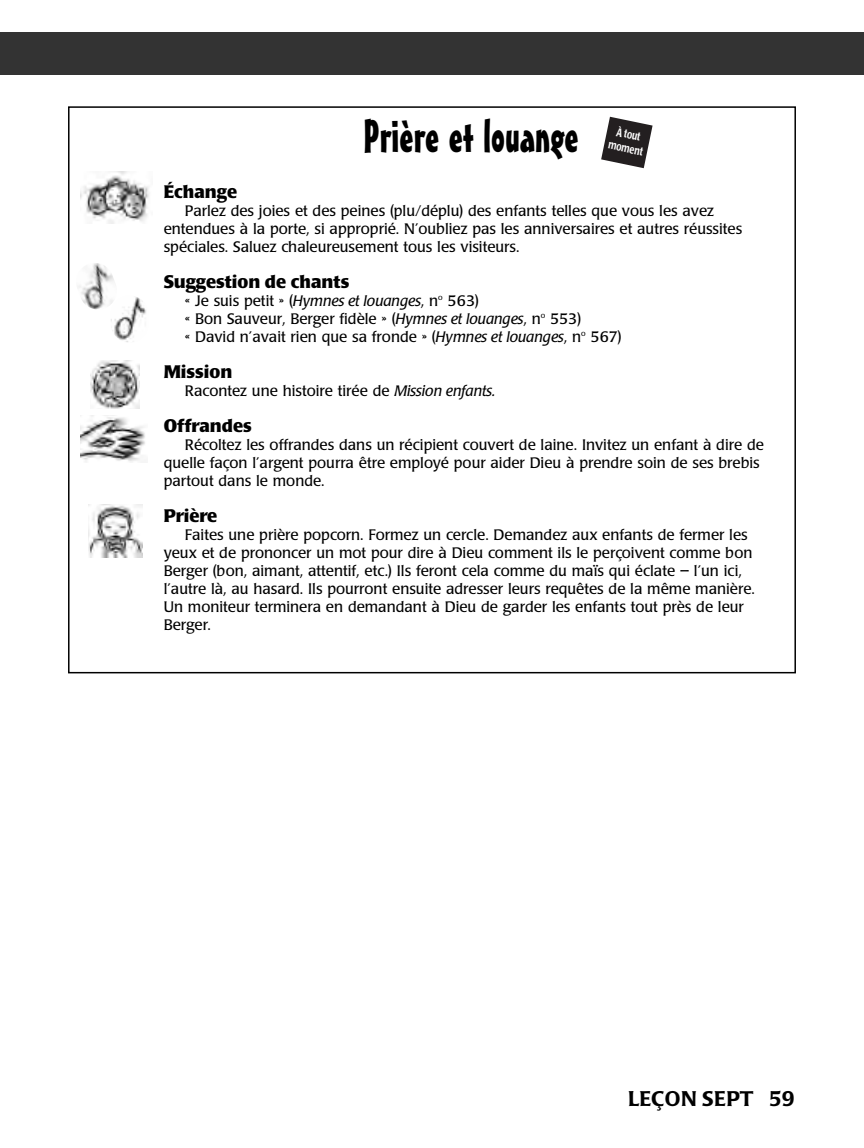
<style>
.page{position:relative;width:864px;height:1148px;background:#fff}
.page>*{position:absolute;margin:0;border:0;box-sizing:border-box;transform-origin:0 0}
.t1{font:45px "Mister Earl BT";color:#000}
.t2{font:500 21px "Poppl Laudatio";letter-spacing:.01em;color:#000}
.t3{font:700 18px "Poppl Laudatio";color:#000}
.t4{font:15px/18px "Poppl Laudatio";color:#000}
.t5{font:500 11.7px/13.8px "Poppl Laudatio";color:#fff;text-align:center;scale:.74 1}
.s1{font-style:italic}
</style>
<div class="page">
<div style="left:0;top:32px;width:864px;height:42px;background:#333"></div>
<img style="left:80px;top:171px;width:69px;height:52px">
<img style="left:78px;top:263px;width:36px;height:47px">
<img style="left:90px;top:360px;width:49px;height:48px">
<img style="left:81px;top:415px;width:64px;height:47px">
<img style="left:88px;top:504px;width:54px;height:53px">
<img style="left:111px;top:295px;width:37px;height:48px;border-radius:19px">
<svg style="left:601px;top:117px;width:52px;height:51px"></svg>
<h1 class="t1" style="left:364px;top:120px;width:217px">Prière et louange</h1>
<p class="t5" style="left:613px;top:125px;width:49px;rotate:12deg">À tout moment</p>
<p class="t3" style="left:164px;top:185px;width:75px">Échange</p>
<p class="t4" style="left:164px;top:203px;width:580px;text-indent:21px">Parlez des joies et des peines (plu/déplu) des enfants telles que vous les avez entendues à la porte, si approprié. N’oubliez pas les anniversaires et autres réussites spéciales. Saluez chaleureusement tous les visiteurs.</p>
<p class="t3" style="left:164px;top:275px;width:187px">Suggestion de chants</p>
<p class="t4" style="left:185px;top:293px;width:438px">« Je suis petit » (<span class="s1">Hymnes et louanges</span>, n<sup>o</sup> 563)<br>« Bon Sauveur, Berger fidèle » (<span class="s1">Hymnes et louanges</span>, n<sup>o</sup> 553)<br>« David n’avait rien que sa fronde » (<span class="s1">Hymnes et louanges</span>, n<sup>o</sup> 567)</p>
<p class="t3" style="left:164px;top:365px;width:70px">Mission</p>
<p class="t4" style="left:185px;top:383px;width:312px">Racontez une histoire tirée de <span class="s1">Mission enfants.</span></p>
<p class="t3" style="left:164px;top:419px;width:90px">Offrandes</p>
<p class="t4" style="left:164px;top:437px;width:602px;text-indent:21px">Récoltez les offrandes dans un récipient couvert de laine. Invitez un enfant à dire de quelle façon l’argent pourra être employé pour aider Dieu à prendre soin de ses brebis partout dans le monde.</p>
<p class="t3" style="left:164px;top:509px;width:55px">Prière</p>
<p class="t4" style="left:164px;top:527px;width:593px;text-indent:21px">Faites une prière popcorn. Formez un cercle. Demandez aux enfants de fermer les yeux et de prononcer un mot pour dire à Dieu comment ils le perçoivent comme bon Berger (bon, aimant, attentif, etc.) Ils feront cela comme du maïs qui éclate – l’un ici, l’autre là, au hasard. Ils pourront ensuite adresser leurs requêtes de la même manière.<br>Un moniteur terminera en demandant à Dieu de garder les enfants tout près de leur Berger.</p>
<h2 class="t2" style="left:628px;top:1090px;width:168px">LEÇON SEPT 59</h2>
</div>
